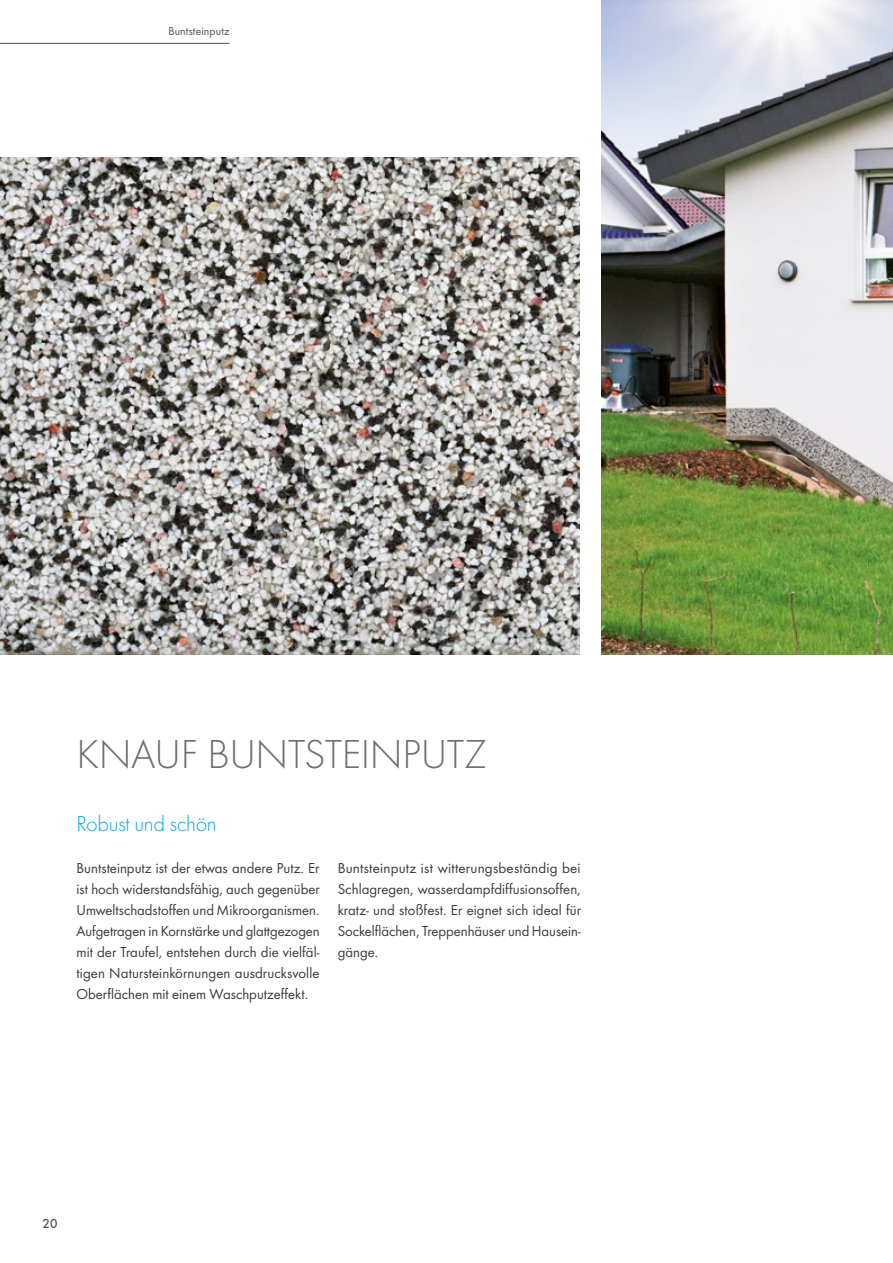
<style>
.page{position:relative;width:893px;height:1263px;background:#fff}
.page>*{position:absolute;margin:0;border:0;box-sizing:border-box;transform-origin:0 0}
.t1{font:300 42px "Futura";letter-spacing:-.01em;color:#706f6f}
.t2{font:300 22.5px "Futura";letter-spacing:-.015em;color:#00a8e7}
.t3{font:15px/21px "Futura Boo";color:#3c3c3b;text-align:justify}
.t4{font:12px "Futura Boo";letter-spacing:.01em;color:#555454}
.t5{font:500 12px "Futura";color:#555454}
</style>
<div class="page">
<img style="left:0;top:157px;width:580px;height:498px">
<img style="left:601px;top:0;width:292px;height:655px">
<hr style="left:0;top:43px;width:230px;height:1px;background:#555454">
<p class="t4" style="left:168px;top:23px;width:63px">Buntsteinputz</p>
<h1 class="t1" style="left:77px;top:730px;width:412px">KNAUF BUNTSTEINPUTZ</h1>
<h2 class="t2" style="left:77px;top:811px;width:142px">Robust und schön</h2>
<p class="t3" style="left:77px;top:857px;width:245px">Buntsteinputz ist der etwas andere Putz. Er ist hoch widerstandsfähig, auch gegenüber Umweltschadstoffen und Mikroorganismen.<br>Aufgetragen in Kornstärke und glattgezogen mit der Traufel, entstehen durch die vielfäl&shy;tigen Natursteinkörnungen ausdrucksvolle Oberflächen mit einem Waschputzeffekt.</p>
<p class="t3" style="left:338px;top:857px;width:245px">Buntsteinputz ist witterungsbeständig bei Schlagregen, wasserdampfdiffusionsoffen, kratz- und stoßfest. Er eignet sich ideal für Sockelflächen, Treppenhäuser und Hausein&shy;gänge.</p>
<p class="t5" style="left:43px;top:1215px;width:16px">20</p>
</div>
